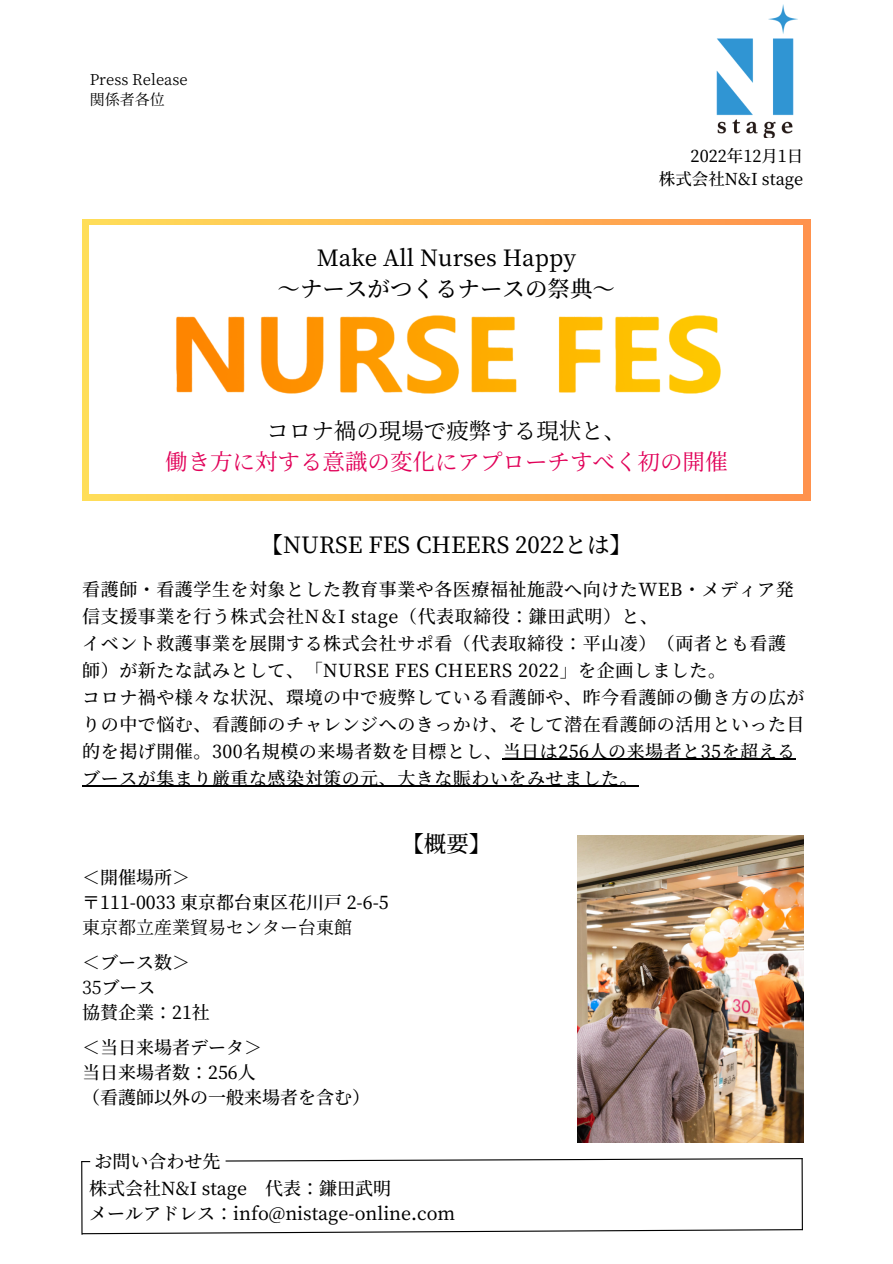
<style>
.page{position:relative;width:893px;height:1264px;background:#fff}
.page>*{position:absolute;margin:0;border:0;box-sizing:border-box;transform-origin:0 0}
.t1{font:500 22.5px "Source Han Serif JP";color:#000}
.t2{font:22.5px "Source Han Serif JP";color:#e10058}
.t3{font:22.5px "Source Han Serif JP";color:#000}
.t4{font:500 18px/27px "Source Han Serif JP";letter-spacing:.03em;color:#000}
.t5{font:500 18px "Source Han Serif JP";color:#000}
.t6{font:18px "Source Han Serif JP";color:#000}
.t7{font:500 16.5px "Source Han Serif JP";color:#000}
.t8{font:15px "Source Han Serif JP";color:#000}
.s1{font-weight:400}
</style>
<div class="page">
<svg style="left:82px;top:219px;width:728px;height:281px;background:#ffbe62"></svg>
<div style="left:90px;top:225px;width:712px;height:268px;background:#fff"></div>
<img style="left:176px;top:315px;width:545px;height:79px">
<img style="left:716px;top:4px;width:82px;height:133px">
<svg style="left:83px;top:1228px;width:720px;height:6px"></svg>
<svg style="left:225px;top:1158px;width:578px;height:4px"></svg>
<hr style="left:81px;top:1161px;width:2px;height:73px;background:#000">
<hr style="left:801px;top:1158px;width:1px;height:71px;background:#000">
<img style="left:577px;top:835px;width:226px;height:307px">
<hr style="left:502px;top:758px;width:293px;height:1px;background:#000">
<hr style="left:82px;top:785px;width:556px;height:1px;background:#000">
<p class="t8" style="left:90px;top:67px;width:99px">Press Release</p>
<p class="t8" style="left:90px;top:88px;width:76px">関係者各位</p>
<p class="t1" style="left:317px;top:240px;width:261px">Make All Nurses Happy</p>
<p class="t1" style="left:277px;top:271px;width:339px">〜ナースがつくるナースの祭典〜</p>
<p class="t7" style="left:690px;top:143px;width:109px">2022年12月 1日</p>
<p class="t7" style="left:658px;top:166px;width:146px">株式会社N&amp;I stage</p>
<p class="t3" style="left:266px;top:413px;width:361px">コロナ禍の現場で疲弊する現状と、</p>
<p class="t2" style="left:165px;top:444px;width:564px">働き方に対する意識の変化にアプローチすべく初の開催</p>
<p class="t1" style="left:260px;top:527px;width:373px">【NURSE FES CHEERS 2022とは】</p>
<p class="t4" style="left:82px;top:574px;width:713px">看護師・看護学生を対象とした教育事業や各医療福祉施設へ向けたWEB・メディア発信支援事業を行う株式会社N＆I stage（代表取締役：鎌田武明）と、</p>
<p class="t4" style="left:82px;top:628px;width:705px">イベント救護事業を展開する株式会社サポ看（代表取締役：平山凌）（両者とも看護師）が新たな試みとして、「NURSE FES CHEERS 2022」を企画しました。</p>
<p class="t4" style="left:82px;top:682px;width:723px">コロナ禍や様々な状況、環境の中で疲弊している看護師や、昨今看護師の働き方の広がりの中で悩む、看護師のチャレンジへのきっかけ、そして潜在看護師の活用といった目的を掲げ開催。300名規模の来場者数を目標とし、当日は256人の来場者と35を超えるブースが集まり厳重な感染対策の元、大きな賑わいをみせました。</p>
<p class="t4" style="left:82px;top:862px;width:109px">＜開催場所＞</p>
<p class="t5" style="left:82px;top:888px;width:308px">〒111-0033 東京都台東区花川戸 2-6-5</p>
<p class="t6" style="left:82px;top:913px;width:271px">東京都立産業貿易センター台東館</p>
<p class="t4" style="left:82px;top:947px;width:109px">＜ブース数＞</p>
<p class="t4" style="left:82px;top:972px;width:75px"><span class="s1">35</span>ブース</p>
<p class="t4" style="left:82px;top:997px;width:129px">協賛企業：21社</p>
<p class="t5" style="left:82px;top:1032px;width:181px">＜当日来場者データ＞</p>
<p class="t5" style="left:82px;top:1057px;width:174px">当日来場者数：256人</p>
<p class="t5" style="left:82px;top:1082px;width:289px">（看護師以外の一般来場者を含む）</p>
<p class="t1" style="left:401px;top:825px;width:91px">【概要】</p>
<p class="t5" style="left:95px;top:1147px;width:127px">お問い合わせ先</p>
<p class="t5" style="left:89px;top:1174px;width:303px">株式会社N&amp;I stage 代表：鎌田武明</p>
<p class="t5" style="left:89px;top:1199px;width:367px">メールアドレス：info@nistage-online.com</p>
</div>
